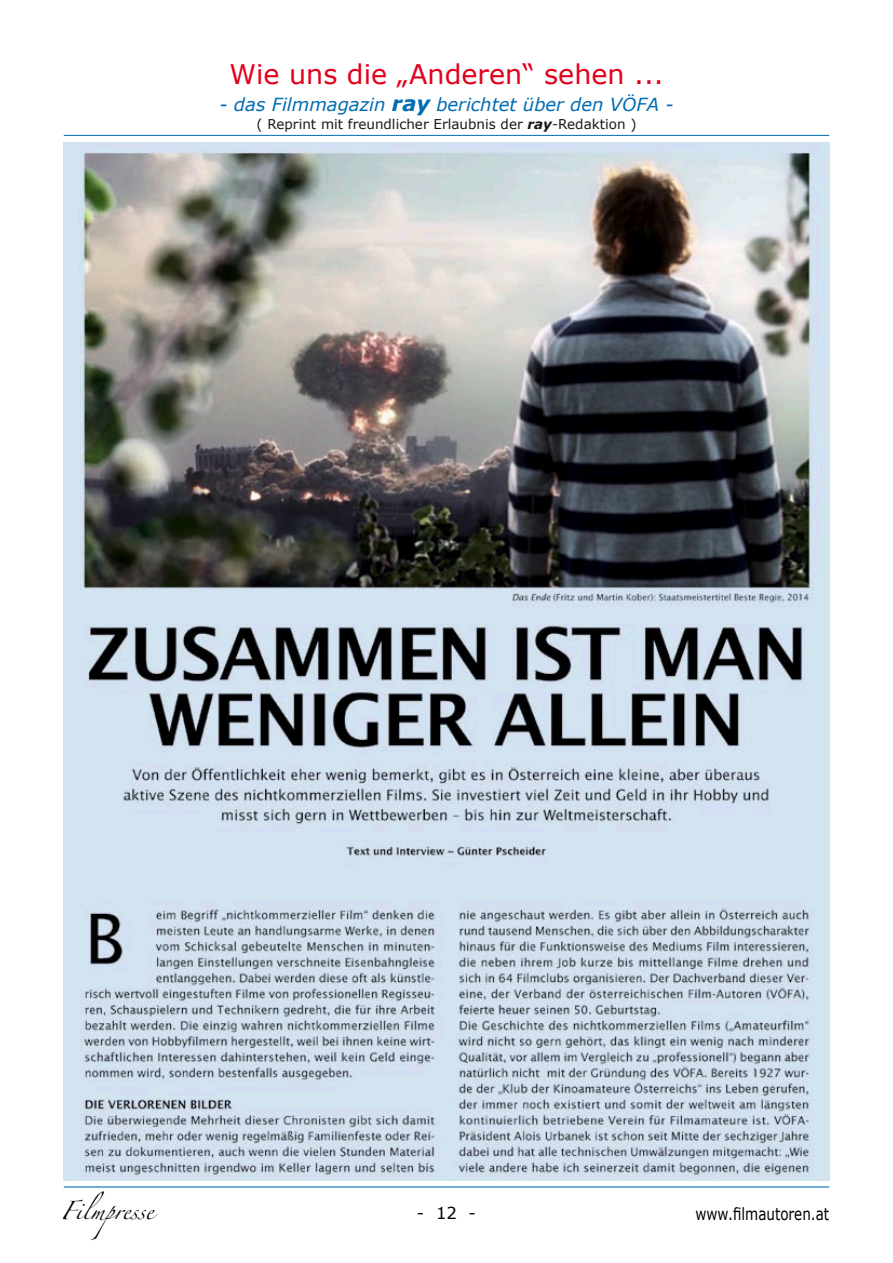
<style>
.page{position:relative;width:893px;height:1263px;background:#fff}
.page>*{position:absolute;margin:0;border:0;box-sizing:border-box;transform-origin:0 0}
.t1{font:27px "Verdana";color:#e3001b}
.t2{font:italic 18px "Verdana";color:#006cb3}
.t3{font:16.8px "Verdana";color:#000;scale:.8 1}
.t4{font:16.5px "Zapfino";color:#000}
.t5{font:16.5px "Verdana";color:#000}
.t6{font:13.5px "Verdana";color:#19171b}
.s1{font-weight:700;font-size:21px}
.s2{font-weight:700;font-style:italic}
</style>
<div class="page">
<hr style="left:64px;top:1186px;width:765px;height:1px;background:#006cb3">
<hr style="left:64px;top:135px;width:765px;height:1px;background:#006cb3">
<img style="left:64px;top:142px;width:765px;height:1038px">
<h1 class="t1" style="left:229px;top:56px;width:436px">Wie uns die „Anderen“ sehen ...</h1>
<h2 class="t2" style="left:219px;top:93px;width:456px">- das Filmmagazin <span class="s1">ray</span> berichtet über den VÖFA -</h2>
<p class="t6" style="left:257px;top:115px;width:381px">( Reprint mit freundlicher Erlaubnis der <span class="s2">ray</span>-Redaktion )</p>
<p class="t4" style="left:61px;top:1204px;width:95px">Filmpresse</p>
<p class="t5" style="left:417px;top:1202px;width:61px">- 12 -</p>
<p class="t3" style="left:695px;top:1202px;width:169px">www.filmautoren.at</p>
</div>
